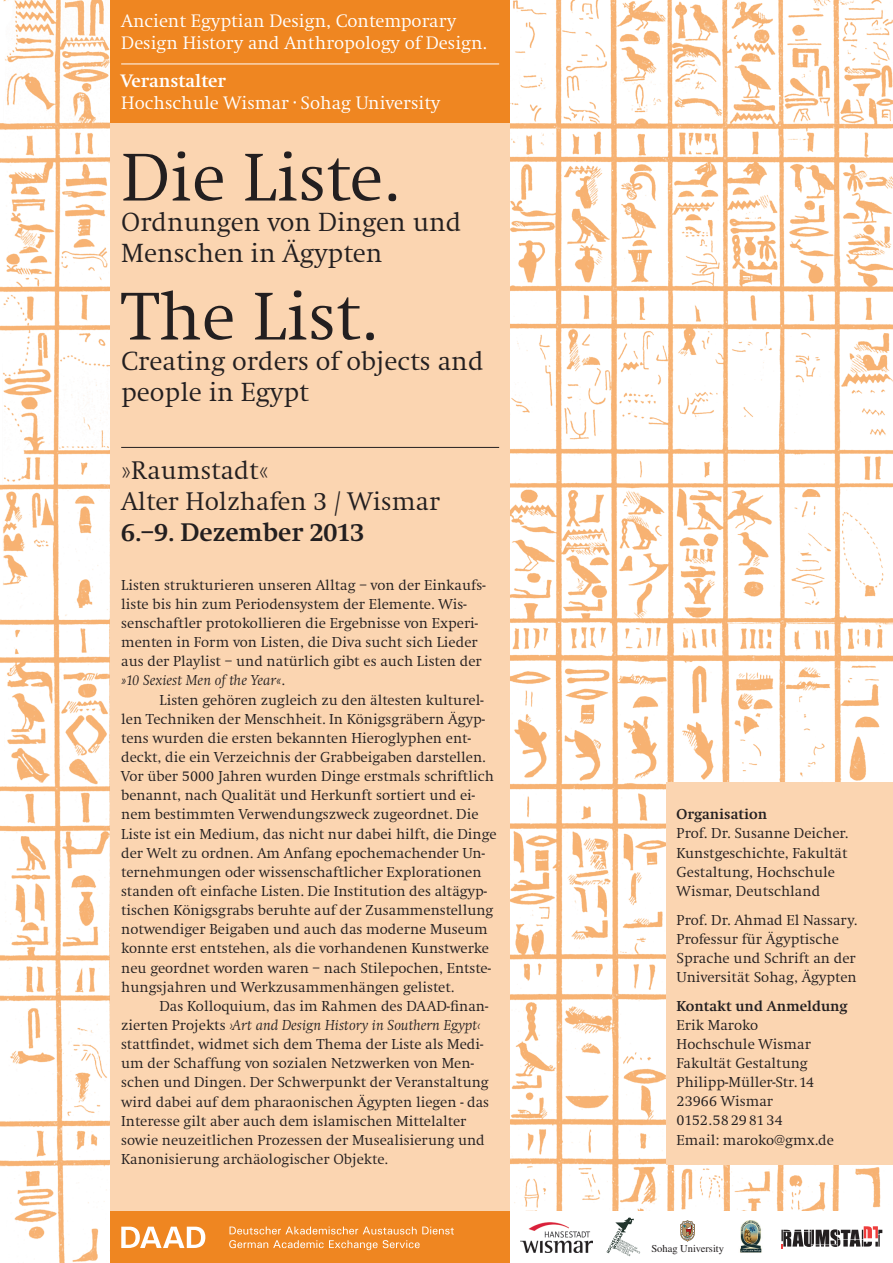
<style>
.page{position:relative;width:893px;height:1263px;background:#fff}
.page>*{position:absolute;margin:0;border:0;box-sizing:border-box;transform-origin:0 0}
.t1{font:300 69.9px "Swift";color:#231f20}
.t2{font:300 27.3px/30.9px "Swift";color:#231f20}
.t3{font:300 26.55px/30.9px "Swift";color:#231f20}
.t4{font:700 26.55px "Swift";color:#231f20}
.t5{font:300 18.75px/22.5px "Swift";color:#fff}
.t6{font:700 18.75px "Swift";color:#fff}
.t7{font:300 15px/19.2px "Swift";color:#231f20}
.t8{font:700 15px "Swift";color:#231f20}
.t9{font:10.5px "Times";color:#231f20}
.s1{font-style:italic}
</style>
<div class="page">
<img style="left:0;top:0;width:893px;height:1263px">
<div style="left:666px;top:782px;width:227px;height:383px;background:#fbd5b1"></div>
<div style="left:510px;top:1212px;width:383px;height:51px;background:#fff"></div>
<div style="left:110px;top:0;width:400px;height:128px;background:#ef8621"></div>
<div style="left:110px;top:123px;width:400px;height:1140px;background:#fbd5b1"></div>
<hr style="left:121px;top:64px;width:378px;height:1px;background:#fff">
<hr style="left:121px;top:447px;width:378px;height:1px;background:#231f20">
<div style="left:110px;top:1212px;width:400px;height:51px;background:#ef8621"></div>
<svg style="left:121px;top:1227px;width:84px;height:21px"></svg>
<svg style="left:230px;top:1226px;width:224px;height:8px"></svg>
<svg style="left:229px;top:1240px;width:191px;height:10px"></svg>
<img style="left:521px;top:1222px;width:72px;height:30px">
<svg style="left:781px;top:1226px;width:101px;height:22px"></svg>
<img style="left:681px;top:1220px;width:14px;height:22px">
<svg style="left:606px;top:1217px;width:34px;height:39px"></svg>
<img style="left:740px;top:1220px;width:22px;height:33px">
<p class="t5" style="left:121px;top:10px;width:367px">Ancient Egyptian Design, Contemporary<br>Design History and Anthropology of Design.</p>
<p class="t6" style="left:121px;top:70px;width:106px">Veranstalter</p>
<p class="t5" style="left:121px;top:92px;width:321px">Hochschule Wismar · Sohag University</p>
<h1 class="t1" style="left:121px;top:140px;width:280px">Die Liste.</h1>
<h2 class="t2" style="left:121px;top:208px;width:342px">Ordnungen von Dingen und<br>Menschen in Ägypten</h2>
<h1 class="t1" style="left:121px;top:279px;width:257px">The List.</h1>
<h2 class="t2" style="left:121px;top:347px;width:364px">Creating orders of objects and people in Egypt</h2>
<h3 class="t3" style="left:121px;top:455px;width:320px">»Raumstadt«<br>Alter Holzhafen 3 / Wismar</h3>
<h3 class="t4" style="left:121px;top:517px;width:245px">6.–9. Dezember 2013</h3>
<p class="t7" style="left:121px;top:575px;width:366px">Listen strukturieren unseren Alltag – von der Einkaufs&shy;liste bis hin zum Periodensystem der Elemente. Wis&shy;senschaftler protokollieren die Ergebnisse von Experi&shy;menten in Form von Listen, die Diva sucht sich Lieder aus der Playlist – und natürlich gibt es auch Listen der <span class="s1">»10 Sexiest Men of the Year«</span>.</p>
<p class="t7" style="left:121px;top:690px;width:377px;text-indent:38px">Listen gehören zugleich zu den ältesten kulturel&shy;len Techniken der Menschheit. In Königsgräbern Ägyp&shy;tens wurden die ersten bekannten Hieroglyphen ent&shy;deckt, die ein Verzeichnis der Grabbeigaben darstellen.<br>Vor über 5000 Jahren wurden Dinge erstmals schriftlich benannt, nach Qualität und Herkunft sortiert und ei&shy;nem bestimmten Verwendungszweck zugeordnet. Die Liste ist ein Medium, das nicht nur dabei hilft, die Dinge der Welt zu ordnen. Am Anfang epochemachender Un&shy;ternehmungen oder wissenschaftlicher Explorationen standen oft einfache Listen. Die Institution des altägyp&shy;tischen Königsgrabs beruhte auf der Zusammenstellung notwendiger Beigaben und auch das moderne Museum konnte erst entstehen, als die vorhandenen Kunstwerke neu geordnet worden waren – nach Stilepochen, Entste&shy;hungsjahren und Werkzusammenhängen gelistet.</p>
<p class="t7" style="left:121px;top:997px;width:370px;text-indent:38px">Das Kolloquium, das im Rahmen des DAAD-finan&shy;zierten Projekts <span class="s1">›Art and Design History in Southern Egypt‹ </span>stattfindet, widmet sich dem Thema der Liste als Medi&shy;um der Schaffung von sozialen Netzwerken von Men&shy;schen und Dingen. Der Schwerpunkt der Veranstaltung wird dabei auf dem pharaonischen Ägypten liegen - das Interesse gilt aber auch dem islamischen Mittelalter sowie neuzeitlichen Prozessen der Musealisierung und Kanonisierung archäologischer Objekte.</p>
<p class="t8" style="left:677px;top:806px;width:92px">Organisation</p>
<p class="t7" style="left:677px;top:824px;width:173px">Prof. Dr. Susanne Deicher.<br>Kunstgeschichte, Fakultät<br>Gestaltung, Hochschule<br>Wismar, Deutschland</p>
<p class="t7" style="left:677px;top:910px;width:182px">Prof. Dr. Ahmad El Nassary.<br>Professur für Ägyptische<br>Sprache und Schrift an der<br>Universität Sohag, Ägypten</p>
<p class="t8" style="left:677px;top:997px;width:172px">Kontakt und Anmeldung</p>
<p class="t7" style="left:677px;top:1015px;width:159px">Erik Maroko<br>Hochschule Wismar<br>Fakultät Gestaltung<br>Philipp-Müller-Str. 14<br>23966 Wismar<br>0152 . 58 29 81 34<br>Email: maroko@gmx.de</p>
<p class="t9" style="left:651px;top:1242px;width:74px">Sohag University</p>
</div>
